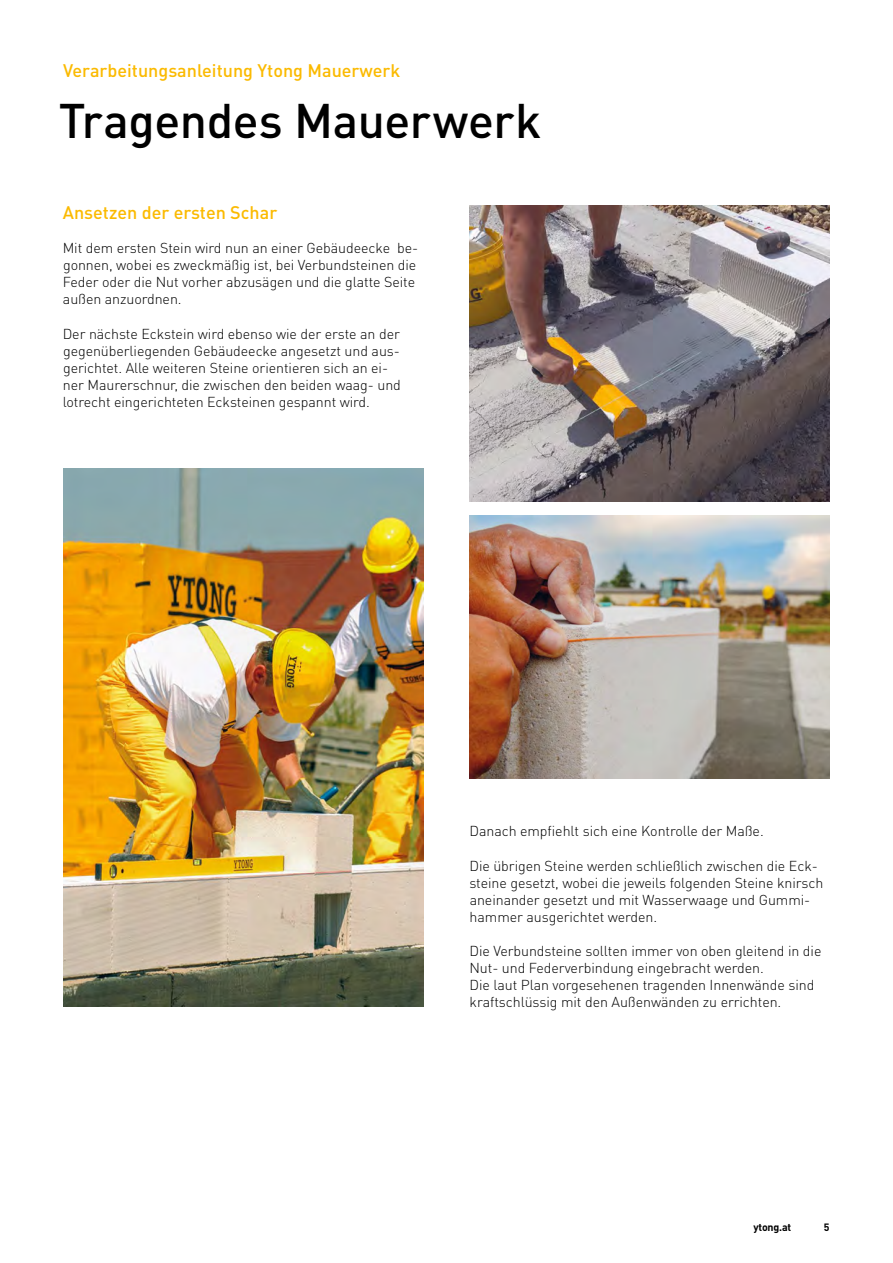
<style>
.page{position:relative;width:893px;height:1263px;background:#fff}
.page>*{position:absolute;margin:0;border:0;box-sizing:border-box;transform-origin:0 0}
.t1{font:500 48px "DIN Pro";letter-spacing:-.01em;color:#000}
.t2{font:500 18px "DIN Pro";color:#fbba00}
.t3{font:300 14.25px/17.1px "DIN Pro";letter-spacing:-.005em;color:#000}
.t4{font:700 10.65px "DIN Pro";letter-spacing:-.02em;color:#000}
.t5{font:700 10.5px "DIN Pro";color:#000}
</style>
<div class="page">
<img style="left:470px;top:205px;width:360px;height:297px">
<img style="left:470px;top:515px;width:360px;height:263px">
<img style="left:63px;top:469px;width:360px;height:538px">
<p class="t2" style="left:63px;top:58px;width:339px">Verarbeitungsanleitung Ytong Mauerwerk</p>
<h1 class="t1" style="left:59px;top:88px;width:484px">Tragendes Mauerwerk</h1>
<p class="t2" style="left:63px;top:200px;width:216px">Ansetzen der ersten Schar</p>
<p class="t3" style="left:63px;top:239px;width:357px">Mit dem ersten Stein wird nun an einer Gebäudeecke be&shy;gonnen, wobei es zweckmäßig ist, bei Verbundsteinen die Feder oder die Nut vorher abzusägen und die glatte Seite außen anzuordnen.</p>
<p class="t3" style="left:63px;top:324px;width:340px">Der nächste Eckstein wird ebenso wie der erste an der gegenüberliegenden Gebäudeecke angesetzt und aus&shy;gerichtet. Alle weiteren Steine orientieren sich an ei&shy;ner Maurerschnur, die zwischen den beiden waag- und lotrecht eingerichteten Ecksteinen gespannt wird.</p>
<p class="t3" style="left:469px;top:822px;width:293px">Danach empfiehlt sich eine Kontrolle der Maße.</p>
<p class="t3" style="left:469px;top:856px;width:355px">Die übrigen Steine werden schließlich zwischen die Eck&shy;steine gesetzt, wobei die jeweils folgenden Steine knirsch aneinander gesetzt und mit Wasserwaage und Gummi&shy;hammer ausgerichtet werden.</p>
<p class="t3" style="left:469px;top:942px;width:353px">Die Verbundsteine sollten immer von oben gleitend in die Nut- und Federverbindung eingebracht werden.<br>Die laut Plan vorgesehenen tragenden Innenwände sind kraftschlüssig mit den Außenwänden zu errichten.</p>
<p class="t4" style="left:753px;top:1218px;width:39px">ytong.at</p>
<p class="t5" style="left:824px;top:1219px;width:7px">5</p>
</div>
